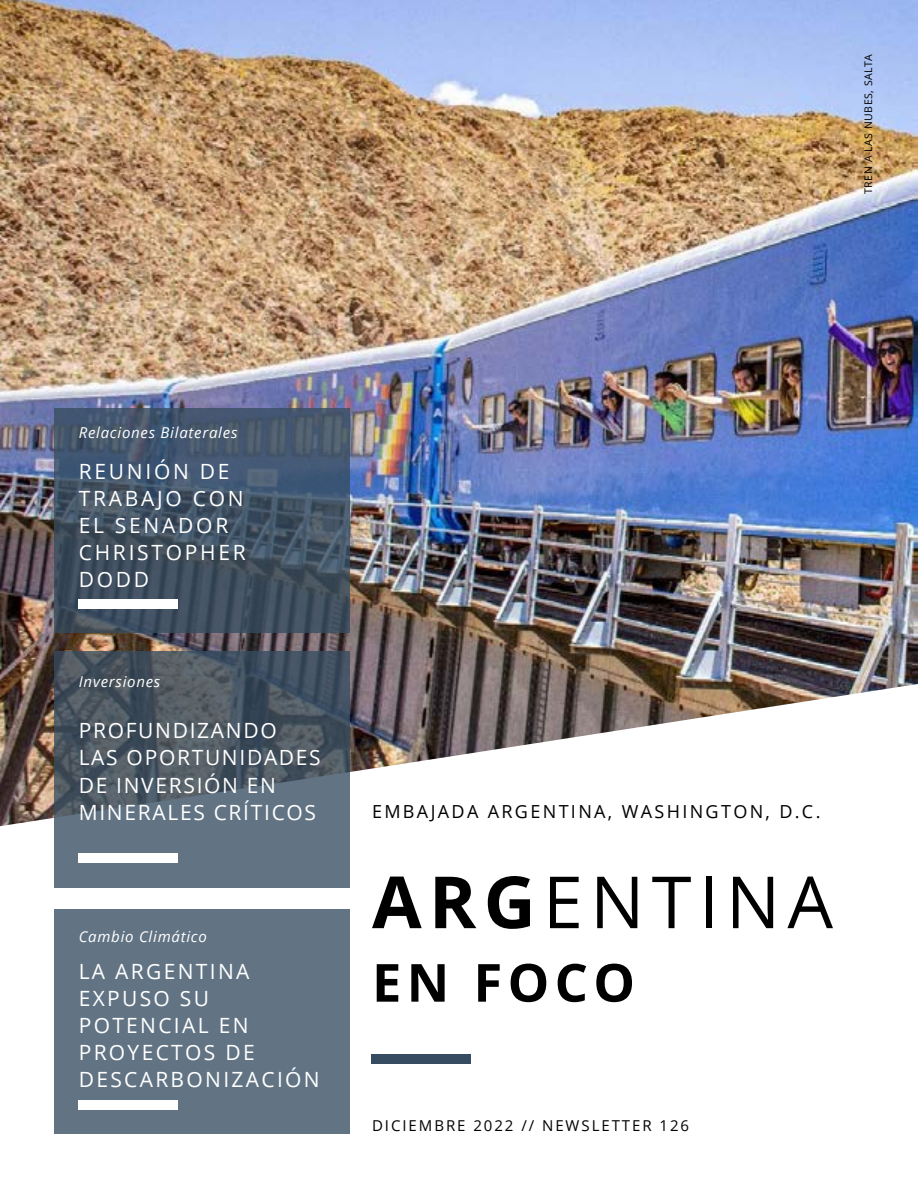
<style>
.page{position:relative;width:918px;height:1188px;background:#fff}
.page>*{position:absolute;margin:0;border:0;box-sizing:border-box;transform-origin:0 0}
.t1{font:72px "Open Sans";letter-spacing:.1em;color:#000}
.t2{font:700 52.5px "Open Sans";letter-spacing:.1em;color:#000}
.t3{font:21px/27px "Open Sans";letter-spacing:.08em;color:#fff}
.t4{font:21px/27px "Open Sans";letter-spacing:.11em;color:#fff}
.t5{font:21px/27px "Open Sans";letter-spacing:.13em;color:#fff}
.t6{font:18px "Open Sans";letter-spacing:.13em;color:#000}
.t7{font:italic 15px "Open Sans";letter-spacing:.05em;color:#fff}
.t8{font:15px "Open Sans";letter-spacing:.13em;color:#000}
.t9{font:10.5px "Open Sans";letter-spacing:.05em;color:#000}
.s1{font-weight:700}
</style>
<div class="page">
<img style="left:0;top:0;width:918px;height:826px">
<div style="left:372px;top:1055px;width:99px;height:9px;background:#364d61"></div>
<div style="left:55px;top:910px;width:295px;height:224px;background:#627484"></div>
<svg style="left:55px;top:651px;width:295px;height:236px;background:#52606d"></svg>
<svg style="left:55px;top:409px;width:295px;height:224px;background:#425366"></svg>
<div style="left:79px;top:1100px;width:99px;height:9px;background:#fff"></div>
<div style="left:79px;top:853px;width:99px;height:10px;background:#fff"></div>
<div style="left:79px;top:599px;width:99px;height:9px;background:#fff"></div>
<p class="t9" style="left:861px;top:194px;width:141px;rotate:-90deg">TREN A LAS NUBES, SALTA</p>
<p class="t7" style="left:79px;top:422px;width:160px">Relaciones Bilaterales</p>
<p class="t5" style="left:79px;top:457px;width:169px">REUNIÓN DE<br>TRABAJO CON<br>EL SENADOR<br>CHRISTOPHER<br>DODD</p>
<p class="t7" style="left:79px;top:671px;width:83px">Inversiones</p>
<p class="t3" style="left:79px;top:717px;width:244px">PROFUNDIZANDO<br>LAS OPORTUNIDADES<br>DE INVERSIÓN EN<br>MINERALES CRÍTICOS</p>
<p class="t7" style="left:79px;top:926px;width:130px">Cambio Climático</p>
<p class="t4" style="left:79px;top:957px;width:242px">LA ARGENTINA<br>EXPUSO SU<br>POTENCIAL EN<br>PROYECTOS DE<br>DESCARBONIZACIÓN</p>
<p class="t6" style="left:372px;top:800px;width:450px">EMBAJADA ARGENTINA, WASHINGTON, D.C.</p>
<h1 class="t1" style="left:372px;top:853px;width:463px"><span class="s1">ARG</span>ENTINA</h1>
<h2 class="t2" style="left:372px;top:946px;width:265px">EN FOCO</h2>
<p class="t8" style="left:372px;top:1115px;width:319px">DICIEMBRE 2022 // NEWSLETTER 126</p>
</div>
